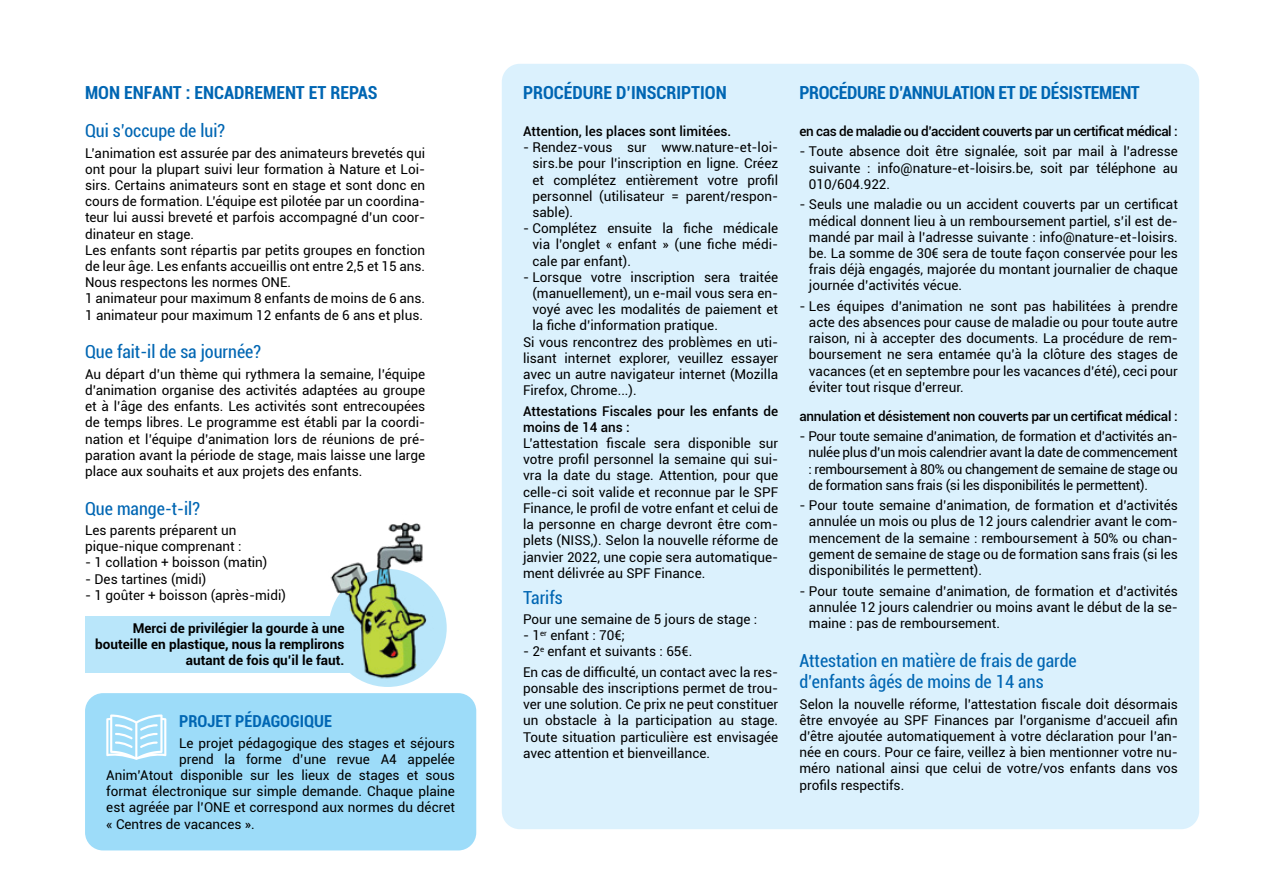
<style>
.page{position:relative;width:1263px;height:893px;background:#fff}
.page>*{position:absolute;margin:0;border:0;box-sizing:border-box;transform-origin:0 0}
.t1{font:condensed 18px/21.6px "Roboto";color:#0066b3}
.t2{font:700 condensed 18px "Roboto";color:#0066b3}
.t3{font:700 condensed 18px "Roboto";letter-spacing:-.02em;color:#0066b3}
.t4{font:700 condensed 16.5px "Roboto";color:#0066b3}
.t5{font:13.5px/16.2px "Roboto";color:#000;text-align:justify}
.t6{font:500 13.5px "Roboto";letter-spacing:-.02em;color:#000}
.t7{font:700 13.5px/16.2px "Roboto";color:#000;text-align:right}
.t8{font:500 13.5px/16.2px "Roboto";color:#000}
</style>
<div class="page">
<div style="left:85px;top:616px;width:303px;height:57px;background:#b9e6fa"></div>
<img style="left:330px;top:522px;width:113px;height:165px">
<div style="left:85px;top:693px;width:391px;height:157px;background:#9ddcf9;border-radius:18px"></div>
<div style="left:502px;top:64px;width:697px;height:765px;background:#dbf1fd;border-radius:18px"></div>
<svg style="left:106px;top:714px;width:60px;height:46px"></svg>
<h1 class="t2" style="left:85px;top:80px;width:294px">MON ENFANT : ENCADREMENT ET REPAS</h1>
<h1 class="t1" style="left:85px;top:119px;width:142px">Qui s’occupe de lui?</h1>
<p class="t5" style="left:85px;top:144px;width:342px;text-align:left">L’animation est assurée par des animateurs brevetés qui ont pour la plupart suivi leur formation à Nature et Loi&shy;sirs. Certains animateurs sont en stage et sont donc en cours de formation. L’équipe est pilotée par un coordina&shy;teur lui aussi breveté et parfois accompagné d’un coor&shy;dinateur en stage.<br>Les enfants sont répartis par petits groupes en fonction de leur âge. Les enfants accueillis ont entre 2,5 et 15 ans.<br>Nous respectons les normes ONE.<br>1 animateur pour maximum 8 enfants de moins de 6 ans.<br>1 animateur pour maximum 12 enfants de 6 ans et plus.</p>
<h1 class="t1" style="left:85px;top:340px;width:177px">Que fait-il de sa journée?</h1>
<p class="t5" style="left:85px;top:365px;width:342px">Au départ d’un thème qui rythmera la semaine, l’équipe d’animation organise des activités adaptées au groupe et à l’âge des enfants. Les activités sont entrecoupées de temps libres. Le programme est établi par la coordi&shy;nation et l’équipe d’animation lors de réunions de pré&shy;paration avant la période de stage, mais laisse une large place aux souhaits et aux projets des enfants.</p>
<h1 class="t1" style="left:85px;top:497px;width:116px">Que mange-t-il?</h1>
<p class="t5" style="left:85px;top:522px;width:158px">Les parents préparent un pique-nique comprenant :</p>
<p class="t5" style="left:85px;top:554px;width:184px">- 1 collation + boisson (matin)</p>
<p class="t5" style="left:85px;top:570px;width:123px">- Des tartines (midi)</p>
<p class="t5" style="left:85px;top:586px;width:202px">- 1 goûter + boisson (après-midi)</p>
<p class="t7" style="left:95px;top:619px;width:251px">Merci de privilégier la gourde à une bouteille en plastique, nous la remplirons autant de fois qu’il le faut.</p>
<p class="t4" style="left:179px;top:710px;width:154px">PROJET PÉDAGOGIQUE</p>
<p class="t5" style="left:179px;top:734px;width:277px">Le projet pédagogique des stages et séjours</p>
<p class="t5" style="left:179px;top:750px;width:277px">prend la forme d’une revue A4 appelée</p>
<p class="t5" style="left:106px;top:767px;width:350px">Anim’Atout disponible sur les lieux de stages et sous</p>
<p class="t5" style="left:106px;top:783px;width:350px">format électronique sur simple demande. Chaque plaine</p>
<p class="t5" style="left:106px;top:799px;width:350px">est agréée par l’ONE et correspond aux normes du décret</p>
<p class="t5" style="left:106px;top:815px;width:150px">« Centres de vacances ».</p>
<h1 class="t2" style="left:523px;top:80px;width:205px">PROCÉDURE D’INSCRIPTION</h1>
<p class="t8" style="left:523px;top:123px;width:210px">Attention, les places sont limitées.</p>
<p class="t5" style="left:532px;top:139px;width:247px;text-indent:-9px">- Rendez-vous sur www.nature-et-loi&shy;sirs.be pour l’inscription en ligne. Créez et complétez entièrement votre profil personnel (utilisateur = parent/respon&shy;sable).</p>
<p class="t5" style="left:532px;top:220px;width:247px;text-indent:-9px">- Complétez ensuite la fiche médicale via l’onglet « enfant » (une fiche médi&shy;cale par enfant).</p>
<p class="t5" style="left:523px;top:268px;width:257px">- Lorsque votre inscription sera traitée</p>
<p class="t5" style="left:532px;top:285px;width:247px">(manuellement), un e-mail vous sera en-</p>
<p class="t5" style="left:532px;top:301px;width:247px">voyé avec les modalités de paiement et</p>
<p class="t5" style="left:532px;top:317px;width:187px">la fiche d’information pratique.</p>
<p class="t5" style="left:523px;top:333px;width:257px">Si vous rencontrez des problèmes en uti-</p>
<p class="t5" style="left:523px;top:349px;width:257px">lisant internet explorer, veuillez essayer</p>
<p class="t5" style="left:523px;top:366px;width:257px">avec un autre navigateur internet (Mozilla</p>
<p class="t5" style="left:523px;top:382px;width:115px">Firefox, Chrome...).</p>
<p class="t8" style="left:523px;top:402px;width:257px">Attestations Fiscales pour les enfants de moins de 14 ans :</p>
<p class="t5" style="left:523px;top:435px;width:257px">L’attestation fiscale sera disponible sur votre profil personnel la semaine qui sui&shy;vra la date du stage. Attention, pour que celle-ci soit valide et reconnue par le SPF Finance, le profil de votre enfant et celui de la personne en charge devront être com&shy;plets (NISS,). Selon la nouvelle réforme de janvier 2022, une copie sera automatique&shy;ment délivrée au SPF Finance.</p>
<h1 class="t1" style="left:523px;top:586px;width:41px">Tarifs</h1>
<p class="t5" style="left:523px;top:611px;width:236px">Pour une semaine de 5 jours de stage :</p>
<p class="t5" style="left:523px;top:627px;width:104px">- 1<sup>er</sup> enfant : 70€;</p>
<p class="t5" style="left:523px;top:641px;width:257px;line-height:20.4px">- 2<sup>e</sup> enfant et suivants : 65€.<br>En cas de difficulté, un contact avec la res-</p>
<p class="t5" style="left:523px;top:680px;width:257px">ponsable des inscriptions permet de trou&shy;ver une solution. Ce prix ne peut constituer un obstacle à la participation au stage.<br>Toute situation particulière est envisagée avec attention et bienveillance.</p>
<h1 class="t3" style="left:799px;top:80px;width:342px">PROCÉDURE D’ANNULATION ET DE DÉSISTEMENT</h1>
<p class="t6" style="left:799px;top:122px;width:380px">en cas de maladie ou d’accident couverts par un certificat médical :</p>
<p class="t5" style="left:809px;top:143px;width:370px;text-indent:-9px">- Toute absence doit être signalée, soit par mail à l’adresse suivante : info@nature-et-loisirs.be, soit par téléphone au 010/604.922.</p>
<p class="t5" style="left:809px;top:196px;width:370px;text-indent:-9px">- Seuls une maladie ou un accident couverts par un certificat médical donnent lieu à un remboursement partiel, s’il est de&shy;mandé par mail à l’adresse suivante : info@nature-et-loisirs. be. La somme de 30€ sera de toute façon conservée pour les frais déjà engagés, majorée du montant journalier de chaque journée d’activités vécue.</p>
<p class="t5" style="left:809px;top:297px;width:370px;text-indent:-9px">- Les équipes d’animation ne sont pas habilitées à prendre acte des absences pour cause de maladie ou pour toute autre raison, ni à accepter des documents. La procédure de rem&shy;boursement ne sera entamée qu’à la clôture des stages de vacances (et en septembre pour les vacances d’été), ceci pour éviter tout risque d’erreur.</p>
<p class="t6" style="left:799px;top:406px;width:380px">annulation et désistement non couverts par un certificat médical :</p>
<p class="t5" style="left:808px;top:428px;width:371px;text-indent:-9px">- Pour toute semaine d’animation, de formation et d’activités an&shy;nulée plus d’un mois calendrier avant la date de commencement : remboursement à 80% ou changement de semaine de stage ou de formation sans frais (si les disponibilités le permettent).</p>
<p class="t5" style="left:809px;top:497px;width:370px;text-indent:-9px">- Pour toute semaine d’animation, de formation et d’activités annulée un mois ou plus de 12 jours calendrier avant le com&shy;mencement de la semaine : remboursement à 50% ou chan&shy;gement de semaine de stage ou de formation sans frais (si les disponibilités le permettent).</p>
<p class="t5" style="left:809px;top:582px;width:370px;text-indent:-9px">- Pour toute semaine d’animation, de formation et d’activités annulée 12 jours calendrier ou moins avant le début de la se&shy;maine : pas de remboursement.</p>
<h1 class="t1" style="left:799px;top:649px;width:279px">Attestation en matière de frais de garde d’enfants âgés de moins de 14 ans</h1>
<p class="t5" style="left:799px;top:695px;width:380px">Selon la nouvelle réforme, l’attestation fiscale doit désormais être envoyée au SPF Finances par l’organisme d’accueil afin d’être ajoutée automatiquement à votre déclaration pour l’an&shy;née en cours. Pour ce faire, veillez à bien mentionner votre nu&shy;méro national ainsi que celui de votre/vos enfants dans vos profils respectifs.</p>
</div>
